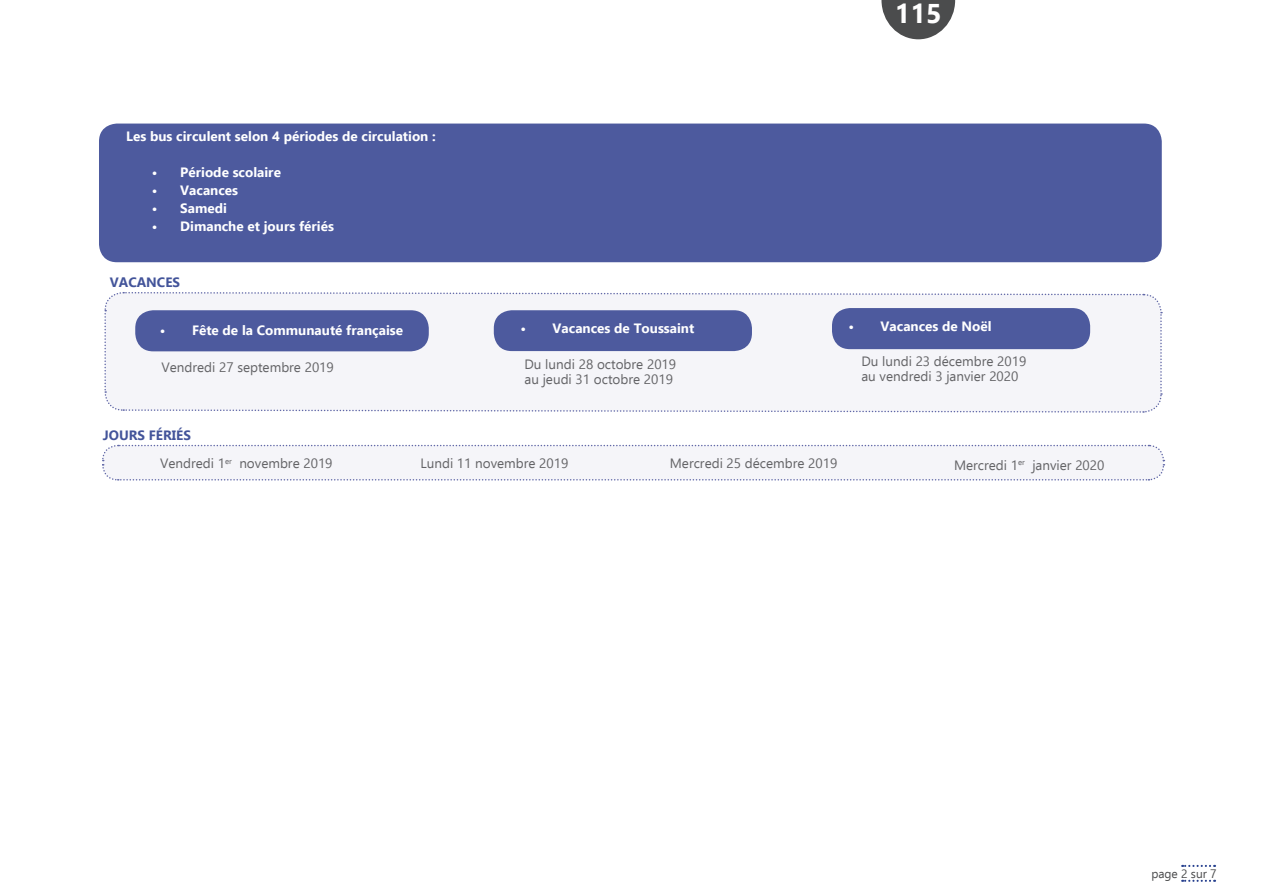
<style>
.page{position:relative;width:1263px;height:893px;background:#fff}
.page>*{position:absolute;margin:0;border:0;box-sizing:border-box;transform-origin:0 0}
.t1{font:700 27.15px "Ebrima";color:#fff}
.t2{font:13.5px/15px "Ebrima";color:#636366}
.t3{font:700 13.5px "Ebrima";color:#fff}
.t4{font:700 13.5px "Ebrima";color:#43549a}
.t5{font:12px "Ebrima";color:#4b4c4d}
</style>
<div class="page">
<svg style="left:881px;top:0;width:74px;height:39px"></svg>
<svg style="left:1182px;top:880px;width:33px;height:2px"></svg>
<svg style="left:1182px;top:865px;width:33px;height:2px"></svg>
<div style="left:99px;top:124px;width:1063px;height:138px;background:#4d5a9e;border-radius:18px"></div>
<svg style="left:104px;top:292px;width:1058px;height:121px"></svg>
<div style="left:494px;top:310px;width:258px;height:41px;background:#4d5a9e;border-radius:18px"></div>
<div style="left:135px;top:310px;width:294px;height:41px;background:#4d5a9e;border-radius:18px"></div>
<div style="left:832px;top:308px;width:258px;height:41px;background:#4d5a9e;border-radius:18px"></div>
<svg style="left:102px;top:444px;width:1063px;height:37px"></svg>
<p class="t3" style="left:126px;top:126px;width:311px">Les bus circulent selon 4 périodes de circulation :</p>
<p class="t3" style="left:152px;top:162px;width:131px">• Période scolaire</p>
<p class="t3" style="left:152px;top:180px;width:88px">• Vacances</p>
<p class="t3" style="left:152px;top:198px;width:77px">• Samedi</p>
<p class="t3" style="left:152px;top:216px;width:184px">• Dimanche et jours fériés</p>
<h1 class="t1" style="left:895px;top:-6px;width:48px">115</h1>
<p class="t4" style="left:110px;top:272px;width:72px">VACAN CES</p>
<p class="t3" style="left:160px;top:320px;width:245px">• Fête de la Communauté française</p>
<p class="t3" style="left:520px;top:318px;width:175px">• Vacances de Toussaint</p>
<p class="t2" style="left:524px;top:356px;width:153px">Du lundi 28 octobre 2019 au jeudi 31 octobre 2019</p>
<p class="t3" style="left:848px;top:316px;width:145px">• Vacances de Noël</p>
<p class="t2" style="left:161px;top:360px;width:174px">Vendredi 27 septembre 2019</p>
<p class="t2" style="left:861px;top:354px;width:166px">Du lundi 23 décembre 2019 au vendredi 3 janvier 2020</p>
<p class="t4" style="left:103px;top:425px;width:88px">JOURS Fériés</p>
<p class="t2" style="left:420px;top:455px;width:150px">Lundi 11 novembre 2019</p>
<p class="t2" style="left:670px;top:455px;width:169px">Mercredi 25 décembre 2019</p>
<p class="t2" style="left:160px;top:455px;width:174px">Vendredi 1<sup>er</sup> novembre 2019</p>
<p class="t2" style="left:954px;top:457px;width:152px">Mercredi 1<sup>er</sup> janvier 2020</p>
<p class="t5" style="left:1151px;top:865px;width:67px">page 2 sur 7</p>
</div>
